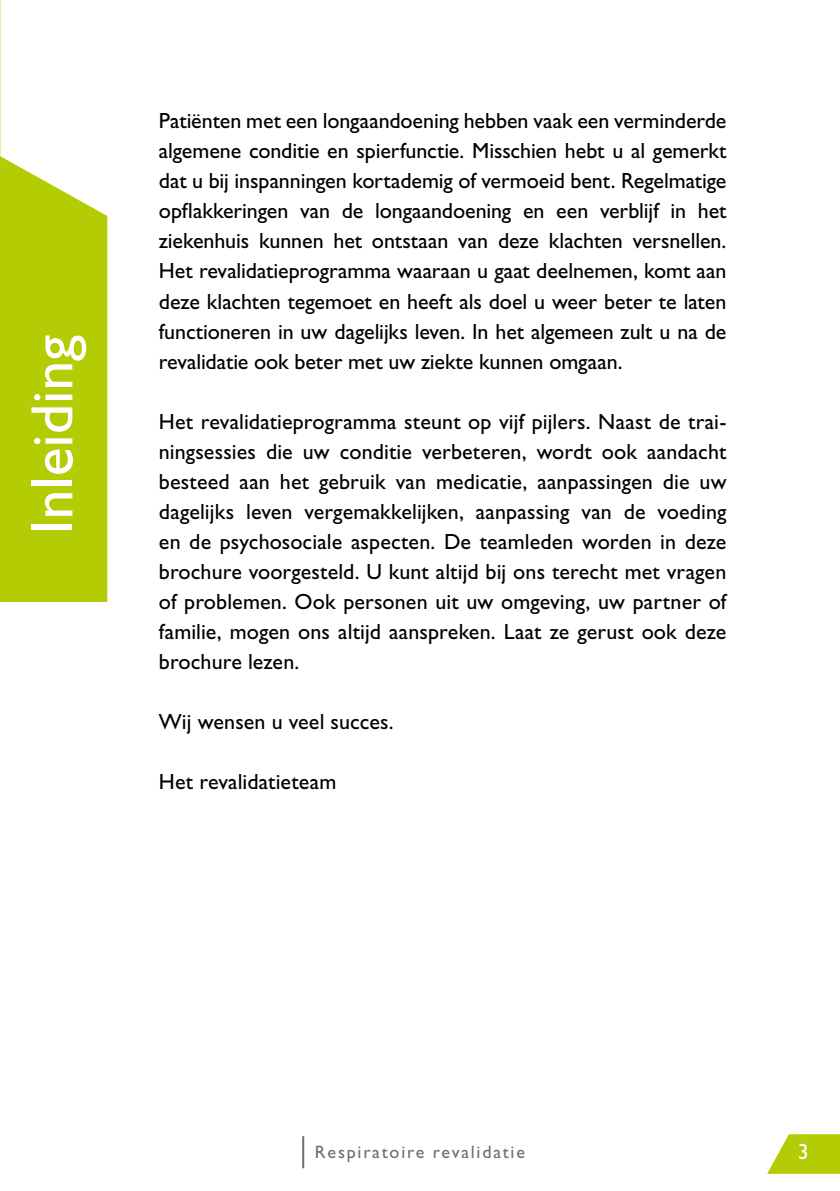
<style>
.page{position:relative;width:840px;height:1191px;background:#fff}
.page>*{position:absolute;margin:0;border:0;box-sizing:border-box;transform-origin:0 0}
.t1{font:60px "Gill Sans Std";color:#fff}
.t2{font:22px/30px "Gill Sans Std";color:#000;text-align:justify}
.t3{font:22px "Gill Sans Std";color:#fff}
.t4{font:18px "Gill Sans Std";letter-spacing:.1em;color:#706f6f}
</style>
<div class="page">
<hr style="left:302px;top:1136px;width:2px;height:32px;background:#706f6f">
<svg style="left:767px;top:1134px;width:72px;height:39px"></svg>
<svg style="left:0;top:0;width:1px;height:156px"></svg>
<div style="left:0;top:156px;width:107px;height:446px;background:#b4cc04"></div>
<p class="t1" style="left:18px;top:534px;width:201px;rotate:-90deg">Inleiding</p>
<p class="t2" style="left:159px;top:106px;width:568px">Patiënten met een longaandoening hebben vaak een verminderde algemene conditie en spierfunctie. Misschien hebt u al gemerkt dat u bij inspanningen kortademig of vermoeid bent. Regelmatige opflakkeringen van de longaandoening en een verblijf in het ziekenhuis kunnen het ontstaan van deze klachten versnellen.<br>Het revalidatieprogramma waaraan u gaat deelnemen, komt aan deze klachten tegemoet en heeft als doel u weer beter te laten functioneren in uw dagelijks leven. In het algemeen zult u na de revalidatie ook beter met uw ziekte kunnen omgaan.</p>
<p class="t2" style="left:159px;top:406px;width:568px">Het revalidatieprogramma steunt op vijf pijlers. Naast de trai&shy;ningsessies die uw conditie verbeteren, wordt ook aandacht besteed aan het gebruik van medicatie, aanpassingen die uw dagelijks leven vergemakkelijken, aanpassing van de voeding en de psychosociale aspecten. De teamleden worden in deze brochure voorgesteld. U kunt altijd bij ons terecht met vragen of problemen. Ook personen uit uw omgeving, uw partner of familie, mogen ons altijd aanspreken. Laat ze gerust ook deze brochure lezen.</p>
<p class="t2" style="left:159px;top:706px;width:236px">Wij wensen u veel succes.</p>
<p class="t2" style="left:159px;top:766px;width:179px">Het revalidatieteam</p>
<p class="t4" style="left:315px;top:1141px;width:211px">Respiratoire revalidatie</p>
<p class="t3" style="left:797px;top:1138px;width:12px">3</p>
</div>
